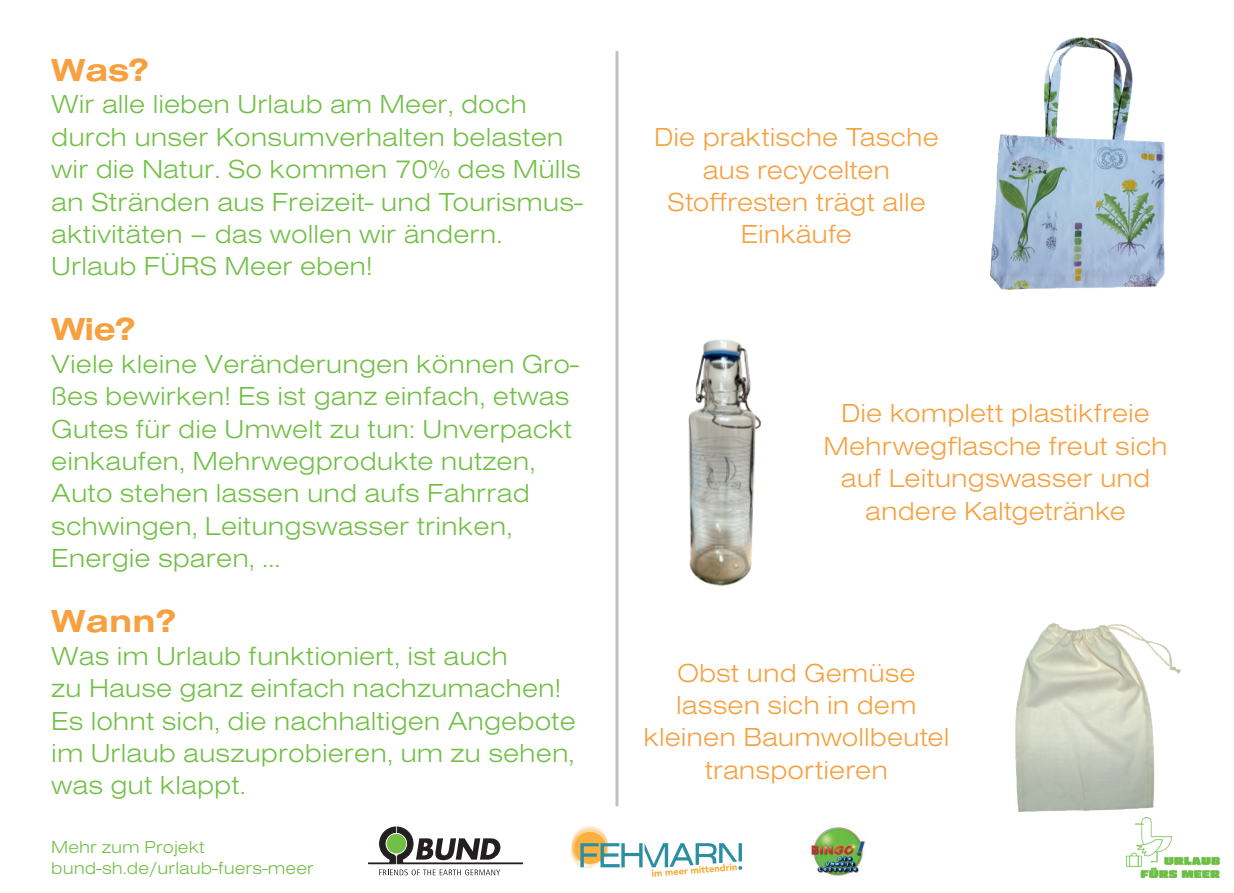
<style>
.page{position:relative;width:1234px;height:893px;background:#fff}
.page>*{position:absolute;margin:0;border:0;box-sizing:border-box;transform-origin:0 0}
.t1{font:700 33px "Nimbus San Ext";letter-spacing:-.02em;color:#f6a03f}
.t2{font:300 27px/32.4px "Nimbus San Ext";color:#71bf45}
.t3{font:300 27px/32.4px "Nimbus San Ext";color:#f6a03f;text-align:center}
.t4{font:300 18px/21.6px "Nimbus San Ext";color:#71bf45}
</style>
<div class="page">
<img style="left:688px;top:339px;width:74px;height:247px">
<img style="left:990px;top:38px;width:175px;height:252px">
<img style="left:1015px;top:623px;width:166px;height:195px">
<hr style="left:615px;top:51px;width:3px;height:755px;background:#231f20">
<img style="left:810px;top:827px;width:55px;height:49px">
<svg style="left:368px;top:827px;width:154px;height:48px"></svg>
<img style="left:1126px;top:818px;width:92px;height:59px">
<img style="left:571px;top:826px;width:172px;height:51px">
<p class="t1" style="left:51px;top:48px;width:99px">Was?</p>
<p class="t2" style="left:51px;top:87px;width:533px">Wir alle lieben Urlaub am Meer, doch durch unser Konsumverhalten belasten wir die Natur. So kommen 70% des Mülls an Stränden aus Freizeit- und Tourismus&shy;aktivitäten – das wollen wir ändern.<br>Urlaub FÜRS Meer eben!</p>
<p class="t1" style="left:51px;top:307px;width:85px">Wie?</p>
<p class="t2" style="left:51px;top:347px;width:529px">Viele kleine Veränderungen können Gro&shy;ßes bewirken! Es ist ganz einfach, etwas Gutes für die Umwelt zu tun: Unverpackt einkaufen, Mehrwegprodukte nutzen, Auto stehen lassen und aufs Fahrrad schwingen, Leitungs wasser trinken, Energie sparen, ...</p>
<p class="t1" style="left:51px;top:599px;width:126px">Wann?</p>
<p class="t2" style="left:51px;top:638px;width:526px">Was im Urlaub funktioniert, ist auch<br>zu Hause ganz einfach nachzumachen!<br>Es lohnt sich, die nachhaltigen Angebote im Urlaub auszuprobieren, um zu sehen, was gut klappt.</p>
<p class="t4" style="left:51px;top:835px;width:264px">Mehr zum Projekt bund-sh.de/urlaub-fuers-meer</p>
<p class="t3" style="left:654px;top:120px;width:286px">Die praktische Tasche aus recycelten<br>Stoffresten trägt alle<br>Einkäufe</p>
<p class="t3" style="left:823px;top:396px;width:346px">Die komplett plastikfreie<br>Mehrwegflasche freut sich auf Leitungswasser und andere Kaltgetränke</p>
<p class="t3" style="left:643px;top:655px;width:307px">Obst und Gemüse lassen sich in dem kleinen Baumwollbeutel transportieren</p>
</div>
